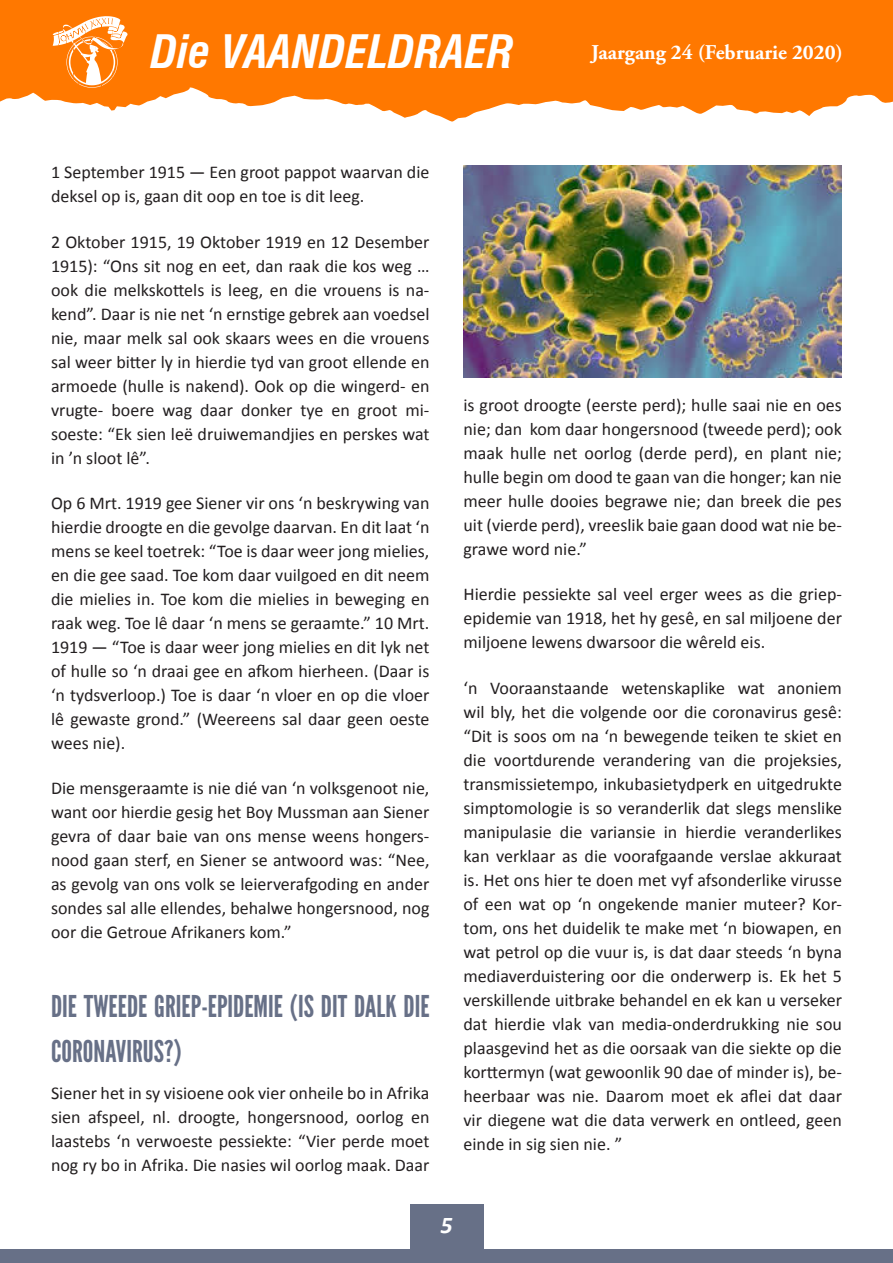
<style>
.page{position:relative;width:893px;height:1263px;background:#fff}
.page>*{position:absolute;margin:0;border:0;box-sizing:border-box;transform-origin:0 0}
.t1{font:italic 700 condensed 45px "Swiss 721 BT";color:#fff}
.Heading-Sub{font:30px/45px "League Gothic";color:#677087}
.t2{font:italic 700 24px "Calibri";color:#fff}
.t3{font:700 21px "Adobe Garamond Pro";color:#fff}
.body{font:18px/24px "Calibri";color:#231f20;text-align:justify}
</style>
<div class="page">
<div style="left:410px;top:1204px;width:73px;height:46px;background:#677087"></div>
<img style="left:463px;top:166px;width:379px;height:212px">
<div style="left:0;top:0;width:893px;height:124px;background:#ff7800"></div>
<div style="left:0;top:1250px;width:893px;height:13px;background:#677087"></div>
<svg style="left:0;top:16px;width:893px;height:108px"></svg>
<h1 class="t1" style="left:151px;top:25px;width:364px">Die VAANDELDRAER</h1>
<p class="t3" style="left:591px;top:40px;width:253px">Jaargang 24 (Februarie 2020)</p>
<p class="body" style="left:51px;top:160px;width:380px">1 September 1915 — Een groot pappot waarvan die deksel op is, gaan dit oop en toe is dit leeg.</p>
<p class="body" style="left:51px;top:230px;width:380px">2 Oktober 1915, 19 Oktober 1919 en 12 Desember 1915): “Ons sit nog en eet, dan raak die kos weg … ook die melkskottels is leeg, en die vrouens is na&shy;kend”. Daar is nie net ‘n ernstige gebrek aan voedsel nie, maar melk sal ook skaars wees en die vrouens sal weer bitter ly in hierdie tyd van groot ellende en armoede (hulle is nakend). Ook op die wingerd- en vrugte- boere wag daar donker tye en groot mi&shy;soeste: “Ek sien leë druiwemandjies en perskes wat in ’n sloot lê”.</p>
<p class="body" style="left:51px;top:491px;width:380px">Op 6 Mrt. 1919 gee Siener vir ons ‘n beskrywing van hierdie droogte en die gevolge daarvan. En dit laat ‘n mens se keel toetrek: “Toe is daar weer jong mielies, en die gee saad. Toe kom daar vuilgoed en dit neem die mielies in. Toe kom die mielies in beweging en raak weg. Toe lê daar ‘n mens se geraamte.” 10 Mrt.<br>1919 — “Toe is daar weer jong mielies en dit lyk net of hulle so ‘n draai gee en afkom hierheen. (Daar is ‘n tydsverloop.) Toe is daar ‘n vloer en op die vloer lê gewaste grond.” (Weereens sal daar geen oeste wees nie).</p>
<p class="body" style="left:51px;top:776px;width:380px">Die mensgeraamte is nie dié van ‘n volksgenoot nie, want oor hierdie gesig het Boy Mussman aan Siener gevra of daar baie van ons mense weens hongers&shy;nood gaan sterf, en Siener se antwoord was: “Nee, as gevolg van ons volk se leierverafgoding en ander sondes sal alle ellendes, behalwe hongersnood, nog oor die Getroue Afrikaners kom.”</p>
<p class="Heading-Sub" style="left:51px;top:984px;width:380px">DIE TWEEDE GRIEP-EPIDEMIE (IS DIT DALK DIE<br>CORONAVIRUS?)</p>
<p class="body" style="left:51px;top:1081px;width:380px">Siener het in sy visioene ook vier onheile bo in Afrika sien afspeel, nl. droogte, hongersnood, oorlog en laastebs ‘n verwoeste pessiekte: “Vier perde moet nog ry bo in Afrika. Die nasies wil oorlog maak. Daar</p>
<p class="body" style="left:463px;top:393px;width:380px">is groot droogte (eerste perd); hulle saai nie en oes nie; dan kom daar hongersnood (tweede perd); ook maak hulle net oorlog (derde perd), en plant nie; hulle begin om dood te gaan van die honger; kan nie meer hulle dooies begrawe nie; dan breek die pes uit (vierde perd), vreeslik baie gaan dood wat nie be&shy;grawe word nie.”</p>
<p class="body" style="left:463px;top:582px;width:380px">Hierdie pessiekte sal veel erger wees as die griep&shy;epidemie van 1918, het hy gesê, en sal miljoene der miljoene lewens dwarsoor die wêreld eis.</p>
<p class="body" style="left:463px;top:676px;width:380px">‘n Vooraanstaande wetenskaplike wat anoniem wil bly, het die volgende oor die coronavirus gesê: “Dit is soos om na ‘n bewegende teiken te skiet en die voortdurende verandering van die projeksies, transmissietempo, inkubasietydperk en uitgedrukte simptomologie is so veranderlik dat slegs menslike manipulasie die variansie in hierdie veranderlikes kan verklaar as die voorafgaande verslae akkuraat is. Het ons hier te doen met vyf afsonderlike virusse of een wat op ‘n ongekende manier muteer? Kor&shy;tom, ons het duidelik te make met ‘n biowapen, en wat petrol op die vuur is, is dat daar steeds ‘n byna mediaverduistering oor die onderwerp is. Ek het 5 verskillende uitbrake behandel en ek kan u verseker dat hierdie vlak van media-onderdrukking nie sou plaasgevind het as die oorsaak van die siekte op die korttermyn (wat gewoonlik 90 dae of minder is), be&shy;heerbaar was nie. Daarom moet ek aflei dat daar vir diegene wat die data verwerk en ontleed, geen einde in sig sien nie. ”</p>
<h3 class="t2" style="left:440px;top:1210px;width:14px">5</h3>
</div>
